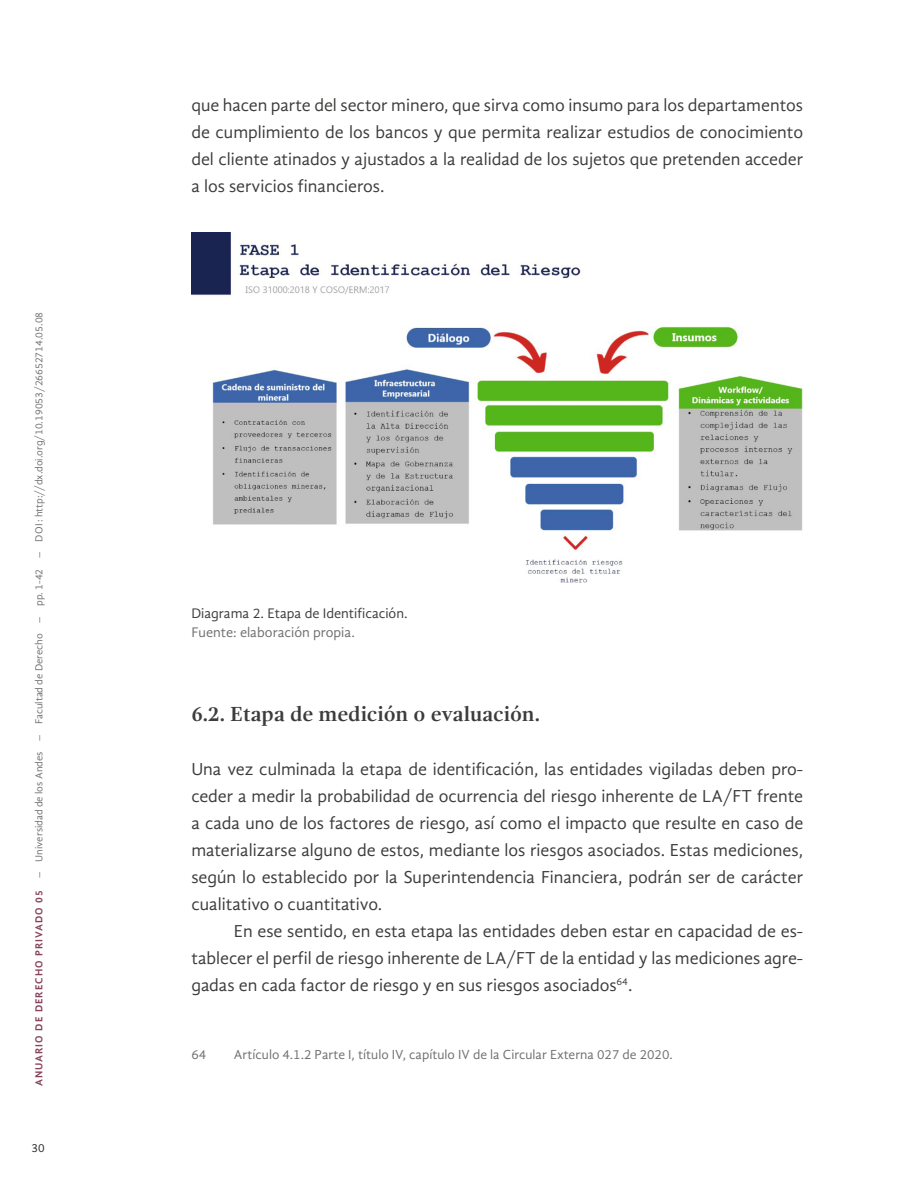
<style>
.page{position:relative;width:918px;height:1188px;background:#fff}
.page>*{position:absolute;margin:0;border:0;box-sizing:border-box;transform-origin:0 0}
.t1{font:700 21px "Gandhi Serif";letter-spacing:-.005em;color:#3c3c3b}
.t2{font:17.85px/27px "Gandhi Sans";color:#3c3c3b;text-align:justify}
.t3{font:14.25px "Gandhi Sans";color:#3c3c3b}
.t4{font:14.25px "Gandhi Sans";color:#706f6f}
.t5{font:13.5px "Gandhi Sans";color:#706f6f}
.t6{font:12px "Gandhi Sans";color:#282827}
.t7{font:10.5px "Gandhi Sans";color:#706f6f}
.s1{font-weight:700;color:#88445e}
</style>
<div class="page">
<img style="left:191px;top:232px;width:612px;height:351px">
<p class="t7" style="left:33px;top:1086px;width:776px;rotate:-90deg"><span class="s1">ANUARIO DE DERECHO PRIVADO 05</span> – Universidad de los Andes – Facultad de Derecho – pp. 1-42 – DOI: http://dx.doi.org/10.19053/26652714.05.08</p>
<p class="t6" style="left:32px;top:1141px;width:15px">30</p>
<p class="t2" style="left:191px;top:92px;width:613px">que hacen parte del sector minero, que sirva como insumo para los departamentos de cumplimiento de los bancos y que permita realizar estudios de conocimiento del cliente atinados y ajustados a la realidad de los sujetos que pretenden acceder a los servicios financieros.</p>
<p class="t3" style="left:191px;top:605px;width:218px">Diagrama 2. Etapa de Identificación.</p>
<p class="t4" style="left:191px;top:624px;width:165px">Fuente: elaboración propia.</p>
<p class="t1" style="left:191px;top:702px;width:350px">6.2. Etapa de medición o evaluación.</p>
<p class="t2" style="left:191px;top:756px;width:613px">Una vez culminada la etapa de identificación, las entidades vigiladas deben pro&shy;ceder a medir la probabilidad de ocurrencia del riesgo inherente de LA/FT frente a cada uno de los factores de riesgo, así como el impacto que resulte en caso de materializarse alguno de estos, mediante los riesgos asociados. Estas mediciones, según lo establecido por la Superintendencia Financiera, podrán ser de carácter cualitativo o cuantitativo.</p>
<p class="t2" style="left:191px;top:918px;width:613px;text-indent:43px">En ese sentido, en esta etapa las entidades deben estar en capacidad de es&shy;tablecer el perfil de riesgo inherente de LA/FT de la entidad y las mediciones agre&shy;gadas en cada factor de riesgo y en sus riesgos asociados<sup>64</sup>.</p>
<p class="t5" style="left:191px;top:1047px;width:16px">64</p>
<p class="t5" style="left:234px;top:1047px;width:440px">Artículo 4.1.2 Parte I, título IV, capítulo IV de la Circular Externa 027 de 2020.</p>
</div>
